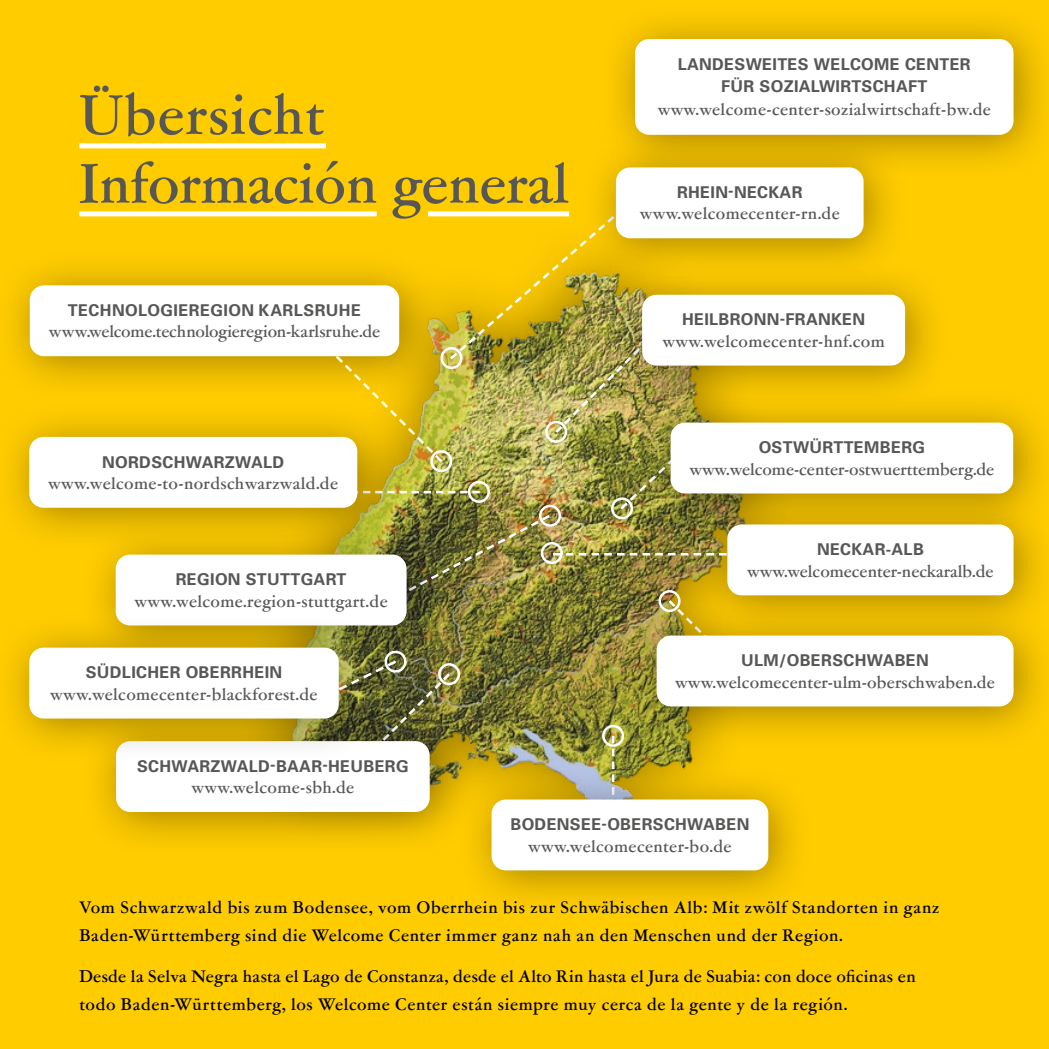
<style>
.page{position:relative;width:1049px;height:1049px;background:#fc0}
.page>*{position:absolute;margin:0;border:0;box-sizing:border-box;transform-origin:0 0}
.t1{font:500 62.5px "Garamont Amst SB";color:#575756}
.t2{font:500 62.5px "Garamont Amst SB";letter-spacing:.02em;color:#575756}
.t3{font:500 18.75px/27.5px "Garamont Amst SB";letter-spacing:.03em;color:#000}
.t4{font:500 18.75px "Garamont Amst SB";letter-spacing:.02em;color:#575756}
.t5{font:500 18.75px "Garamont Amst SB";color:#575756}
.t6{font:500 18.75px "Garamont Amst SB";letter-spacing:-.005em;color:#575756}
.t7{font:700 16.25px/22.5px "Univers";letter-spacing:.02em;color:#575756;text-align:center}
</style>
<div class="page">
<div style="left:600px;top:5px;width:449px;height:175px;background:#000;opacity:.35"></div>
<div style="left:635px;top:39px;width:378px;height:96px;background:#fff;border-radius:14px"></div>
<div style="left:608px;top:260px;width:341px;height:150px;background:#000;opacity:.35"></div>
<div style="left:642px;top:295px;width:263px;height:71px;background:#fff;border-radius:14px"></div>
<div style="left:582px;top:133px;width:325px;height:150px;background:#000;opacity:.35"></div>
<div style="left:616px;top:167px;width:247px;height:71px;background:#fff;border-radius:14px"></div>
<div style="left:0;top:251px;width:444px;height:150px;background:#000;opacity:.35"></div>
<div style="left:30px;top:285px;width:369px;height:71px;background:#fff;border-radius:14px"></div>
<div style="left:82px;top:706px;width:392px;height:150px;background:#000;opacity:.35"></div>
<div style="left:116px;top:741px;width:314px;height:71px;background:#fff;border-radius:14px"></div>
<div style="left:623px;top:601px;width:426px;height:150px;background:#000;opacity:.35"></div>
<div style="left:657px;top:635px;width:356px;height:71px;background:#fff;border-radius:14px"></div>
<div style="left:458px;top:765px;width:355px;height:150px;background:#000;opacity:.35"></div>
<div style="left:491px;top:799px;width:277px;height:71px;background:#fff;border-radius:14px"></div>
<div style="left:0;top:402px;width:401px;height:150px;background:#000;opacity:.35"></div>
<div style="left:29px;top:437px;width:328px;height:71px;background:#fff;border-radius:14px"></div>
<div style="left:637px;top:388px;width:412px;height:150px;background:#000;opacity:.35"></div>
<div style="left:671px;top:423px;width:342px;height:70px;background:#fff;border-radius:14px"></div>
<div style="left:82px;top:520px;width:368px;height:150px;background:#000;opacity:.35"></div>
<div style="left:116px;top:555px;width:291px;height:70px;background:#fff;border-radius:14px"></div>
<div style="left:0;top:613px;width:383px;height:150px;background:#000;opacity:.35"></div>
<div style="left:29px;top:648px;width:310px;height:70px;background:#fff;border-radius:14px"></div>
<div style="left:694px;top:490px;width:355px;height:150px;background:#000;opacity:.35"></div>
<div style="left:727px;top:524px;width:286px;height:71px;background:#fff;border-radius:14px"></div>
<img style="left:324px;top:189px;width:440px;height:644px">
<div style="left:541px;top:542px;width:22px;height:22px;border:2px solid #fff;border-radius:50%"></div>
<div style="left:79px;top:143px;width:247px;height:5px;background:#fff"></div>
<div style="left:79px;top:211px;width:298px;height:5px;background:#fff"></div>
<div style="left:428px;top:211px;width:141px;height:5px;background:#fff"></div>
<h2 class="t2" style="left:79px;top:82px;width:246px">Übersicht</h2>
<h2 class="t1" style="left:79px;top:151px;width:491px">Información general</h2>
<p class="t7" style="left:68px;top:299px;width:295px">TECHNOLOGIEREGION KARLSRUHE</p>
<p class="t6" style="left:49px;top:322px;width:333px">www.welcome.technologieregion-karlsruhe.de</p>
<p class="t7" style="left:102px;top:451px;width:184px">NORDSCHWARZWALD</p>
<p class="t4" style="left:48px;top:473px;width:291px">www.welcome-to-nordschwarzwald.de</p>
<p class="t7" style="left:176px;top:568px;width:172px">REGION STUTTGART</p>
<p class="t4" style="left:135px;top:591px;width:255px">www.welcome.region-stuttgart.de</p>
<p class="t7" style="left:86px;top:661px;width:198px">SÜDLICHER OBERRHEIN</p>
<p class="t4" style="left:50px;top:684px;width:269px">www.welcomecenter-blackforest.de</p>
<p class="t7" style="left:137px;top:755px;width:273px">SCHWARZWALD-BAAR-HEUBERG</p>
<p class="t4" style="left:191px;top:778px;width:164px">www.welcome-sbh.de</p>
<p class="t7" style="left:678px;top:53px;width:294px">LANDESWEITES WELCOME CENTER<br>FÜR SOZIALWIRTSCHAFT</p>
<p class="t4" style="left:658px;top:99px;width:335px">www.welcome-center-sozialwirtschaft-bw.de</p>
<p class="t7" style="left:677px;top:181px;width:127px">RHEIN-NECKAR</p>
<p class="t4" style="left:640px;top:204px;width:201px">www.welcomecenter-rn.de</p>
<p class="t7" style="left:682px;top:308px;width:185px">HEILBRONN-FRANKEN</p>
<p class="t4" style="left:662px;top:331px;width:224px">www.welcomecenter-hnf.com</p>
<p class="t7" style="left:759px;top:436px;width:168px">OSTWÜRTTEMBERG</p>
<p class="t5" style="left:689px;top:459px;width:306px">www.welcome-center-ostwuerttemberg.de</p>
<p class="t7" style="left:817px;top:538px;width:108px">NECKAR-ALB</p>
<p class="t5" style="left:747px;top:561px;width:248px">www.welcomecenter-neckaralb.de</p>
<p class="t7" style="left:741px;top:649px;width:189px">ULM/OBERSCHWABEN</p>
<p class="t4" style="left:675px;top:672px;width:321px">www.welcomecenter-ulm-oberschwaben.de</p>
<p class="t7" style="left:510px;top:813px;width:240px">BODENSEE-OBERSCHWABEN</p>
<p class="t4" style="left:528px;top:836px;width:205px">www.welcomecenter-bo.de</p>
<p class="t3" style="left:79px;top:895px;width:861px">Vom Schwarzwald bis zum Bodensee, vom Oberrhein bis zur Schwäbischen Alb: Mit zwölf Standorten in ganz<br>Baden-Württemberg sind die Welcome Center immer ganz nah an den Menschen und der Region.</p>
<p class="t3" style="left:79px;top:963px;width:838px">Desde la Selva Negra hasta el Lago de Constanza, desde el Alto Rin hasta el Jura de Suabia: con doce oficinas en todo Baden-Württemberg, los Welcome Center están siempre muy cerca de la gente y de la región.</p>
</div>
